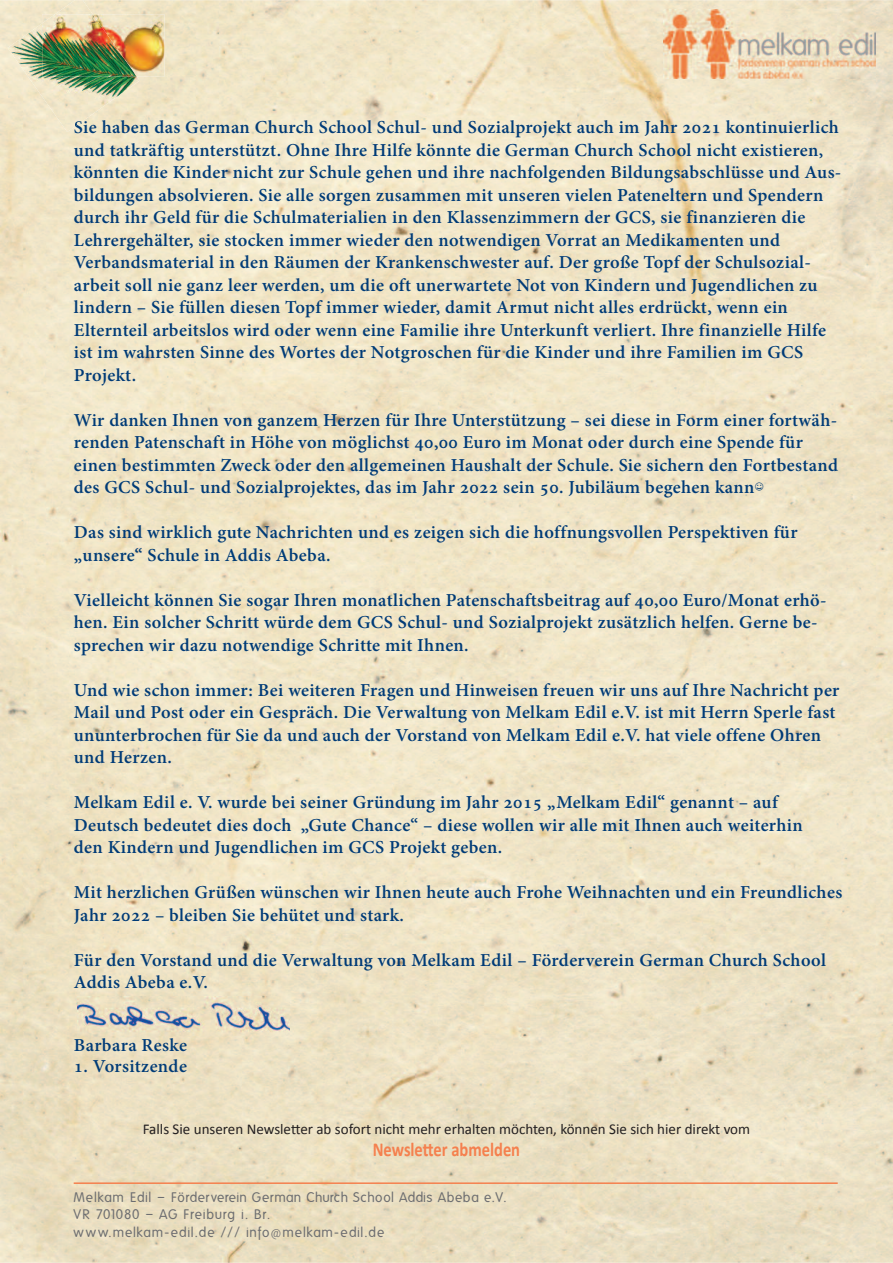
<style>
.page{position:relative;width:893px;height:1263px;background:#fff}
.page>*{position:absolute;margin:0;border:0;box-sizing:border-box;transform-origin:0 0}
.t1{font:700 19.8px "Calibri";color:#f5804e;scale:.83 1}
.t2{font:700 18px/22.5px "Adobe Hebrew";letter-spacing:.02em;color:#003b77}
.t3{font:15px "Calibri";color:#231f20}
.t4{font:13.5px/17.7px "Folks";letter-spacing:.04em;color:#6c6d70}
.s1{font-family:"MS Gothic";font-weight:400}
</style>
<div class="page">
<img style="left:0;top:0;width:893px;height:1263px">
<hr style="left:74px;top:1182px;width:764px;height:2px;background:#f5804e">
<img style="left:663px;top:10px;width:213px;height:68px">
<img style="left:137px;top:14px;width:27px;height:63px">
<img style="left:55px;top:0;width:38px;height:14px">
<img style="left:8px;top:23px;width:132px;height:109px">
<svg style="left:75px;top:121px;width:7px;height:5px"></svg>
<img style="left:42px;top:14px;width:95px;height:63px">
<img style="left:77px;top:996px;width:213px;height:40px">
<p class="t2" style="left:74px;top:118px;width:769px">Sie haben das German Church School Schul- und Sozialprojekt auch im Jahr 2021 kontinuierlich und tatkräftig unterstützt. Ohne Ihre Hilfe könnte die German Church School nicht existieren, könnten die Kinder nicht zur Schule gehen und ihre nachfolgenden Bildungsabschlüsse und Aus&shy;bildungen absolvieren. Sie alle sorgen zusammen mit unseren vielen Pateneltern und Spendern durch ihr Geld für die Schulmaterialien in den Klassenzimmern der GCS, sie finanzieren die Lehrergehälter, sie stocken immer wieder den notwendigen Vorrat an Medikamenten und Verbandsmaterial in den Räumen der Krankenschwester auf. Der große Topf der Schulsozial&shy;arbeit soll nie ganz leer werden, um die oft unerwartete Not von Kindern und Jugendlichen zu lindern – Sie füllen diesen Topf immer wieder, damit Armut nicht alles erdrückt, wenn ein Elternteil arbeitslos wird oder wenn eine Familie ihre Unterkunft verliert. Ihre finanzielle Hilfe ist im wahrsten Sinne des Wortes der Notgroschen für die Kinder und ihre Familien im GCS Projekt.</p>
<p class="t2" style="left:74px;top:410px;width:766px">Wir danken Ihnen von ganzem Herzen für Ihre Unterstützung – sei diese in Form einer fortwäh&shy;renden Patenschaft in Höhe von möglichst 40,00 Euro im Monat oder durch eine Spende für einen bestimmten Zweck oder den allgemeinen Haushalt der Schule. Sie sichern den Fortbestand des GCS Schul- und Sozialprojektes, das im Jahr 2022 sein 50. Jubiläum begehen kann<span class="s1">☺</span></p>
<p class="t2" style="left:74px;top:523px;width:725px">Das sind wirklich gute Nachrichten und es zeigen sich die hoffnungsvollen Perspektiven für „unsere“ Schule in Addis Abeba.</p>
<p class="t2" style="left:74px;top:590px;width:754px">Vielleicht können Sie sogar Ihren monatlichen Patenschaftsbeitrag auf 40,00 Euro/Monat erhö&shy;hen. Ein solcher Schritt würde dem GCS Schul- und Sozialprojekt zusätzlich helfen. Gerne be&shy;sprechen wir dazu notwendige Schritte mit Ihnen.</p>
<p class="t2" style="left:74px;top:680px;width:767px">Und wie schon immer: Bei weiteren Fragen und Hinweisen freuen wir uns auf Ihre Nachricht per Mail und Post oder ein Gespräch. Die Verwaltung von Melkam Edil e.V. ist mit Herrn Sperle fast ununterbrochen für Sie da und auch der Vorstand von Melkam Edil e.V. hat viele offene Ohren und Herzen.</p>
<p class="t2" style="left:74px;top:793px;width:730px">Melkam Edil e. V. wurde bei seiner Gründung im Jahr 2015 „Melkam Edil“ genannt – auf<br>Deutsch bedeutet dies doch „Gute Chance“ – diese wollen wir alle mit Ihnen auch weiterhin den Kindern und Jugendlichen im GCS Projekt geben.</p>
<p class="t2" style="left:74px;top:883px;width:770px">Mit herzlichen Grüßen wünschen wir Ihnen heute auch Frohe Weihnachten und ein Freundliches<br>Jahr 2022 – bleiben Sie behütet und stark.</p>
<p class="t2" style="left:74px;top:950px;width:754px">Für den Vorstand und die Verwaltung von Melkam Edil – Förderverein German Church School<br>Addis Abeba e.V.</p>
<p class="t2" style="left:74px;top:1036px;width:115px">Barbara Reske</p>
<p class="t2" style="left:74px;top:1057px;width:115px">1. Vorsitzende</p>
<p class="t3" style="left:143px;top:1119px;width:609px">Falls Sie unseren Newsletter ab sofort nicht mehr erhalten möchten, können Sie sich hier direkt vom</p>
<p class="t1" style="left:373px;top:1137px;width:179px">Newsletter abmelden</p>
<p class="t4" style="left:74px;top:1188px;width:434px">Melkam Edil – Förderverein German Church School Addis Abeba e.V.<br>VR 701080 – AG Freiburg i. Br.<br>www.melkam-edil.de /// info@melkam-edil.de</p>
</div>
